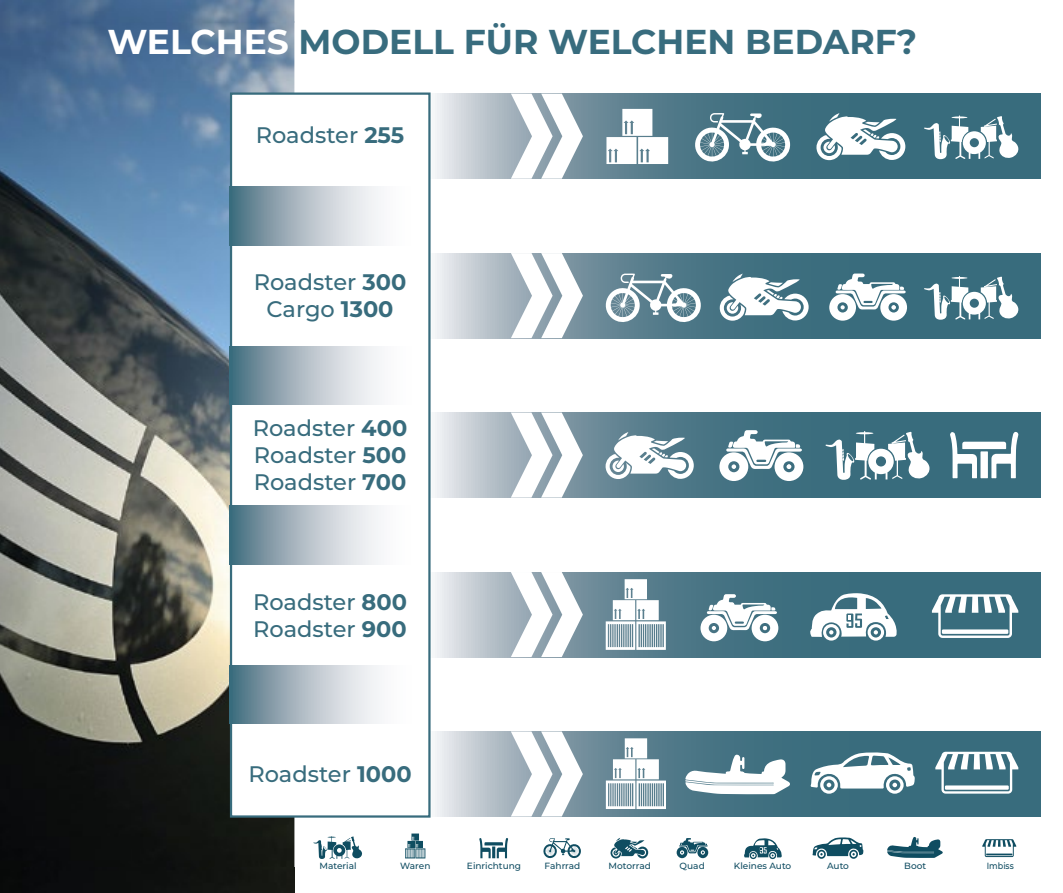
<style>
.page{position:relative;width:1063px;height:893px;background:#fff}
.page>*{position:absolute;margin:0;border:0;box-sizing:border-box;transform-origin:0 0}
.t1{font:700 34.5px "Montserrat";color:#386c7e}
.t2{font:500 22.5px/27px "Montserrat";color:#386c7d;text-align:center}
.t3{font:500 9px "Montserrat";color:#114d62}
.t4{font:500 9px "Montserrat";color:#114d62;scale:.9 1}
.s1{color:#fff}
.s2{font-weight:700}
</style>
<div class="page">
<img style="left:0;top:23px;width:294px;height:845px">
<img style="left:0;top:0;width:294px;height:23px">
<img style="left:0;top:868px;width:294px;height:25px">
<div style="left:231px;top:94px;width:198px;height:722px;background:#fff"></div>
<svg style="left:435px;top:94px;width:606px;height:85px;background:#628896"></svg>
<svg style="left:435px;top:572px;width:606px;height:85px;background:#608695"></svg>
<svg style="left:435px;top:413px;width:606px;height:85px;background:#628896"></svg>
<svg style="left:435px;top:253px;width:606px;height:85px;background:#628896"></svg>
<svg style="left:435px;top:731px;width:606px;height:85px;background:#608795"></svg>
<svg style="left:233px;top:187px;width:146px;height:58px;background:#acbac3"></svg>
<svg style="left:233px;top:346px;width:147px;height:59px;background:#acbbc4"></svg>
<svg style="left:233px;top:506px;width:146px;height:58px;background:#acbac3"></svg>
<svg style="left:233px;top:665px;width:147px;height:58px;background:#acbbc4"></svg>
<svg style="left:511px;top:253px;width:72px;height:85px"></svg>
<svg style="left:511px;top:572px;width:72px;height:85px"></svg>
<svg style="left:511px;top:731px;width:72px;height:85px"></svg>
<svg style="left:511px;top:94px;width:72px;height:85px"></svg>
<svg style="left:511px;top:413px;width:72px;height:85px"></svg>
<div style="left:230px;top:92px;width:201px;height:726px;border:2px solid #386c7d"></div>
<svg style="left:598px;top:273px;width:103px;height:54px"></svg>
<svg style="left:720px;top:274px;width:89px;height:47px"></svg>
<svg style="left:606px;top:432px;width:88px;height:47px"></svg>
<svg style="left:829px;top:274px;width:78px;height:47px"></svg>
<svg style="left:719px;top:430px;width:84px;height:51px"></svg>
<svg style="left:700px;top:594px;width:78px;height:47px"></svg>
<svg style="left:950px;top:431px;width:69px;height:47px"></svg>
<svg style="left:606px;top:579px;width:60px;height:71px"></svg>
<svg style="left:606px;top:109px;width:62px;height:55px"></svg>
<svg style="left:606px;top:738px;width:60px;height:71px"></svg>
<svg style="left:810px;top:752px;width:105px;height:42px"></svg>
<svg style="left:932px;top:594px;width:86px;height:44px"></svg>
<svg style="left:935px;top:752px;width:83px;height:42px"></svg>
<svg style="left:685px;top:754px;width:106px;height:40px"></svg>
<svg style="left:826px;top:431px;width:105px;height:49px"></svg>
<svg style="left:924px;top:276px;width:95px;height:44px"></svg>
<svg style="left:924px;top:116px;width:95px;height:43px"></svg>
<svg style="left:687px;top:113px;width:103px;height:54px"></svg>
<svg style="left:816px;top:113px;width:89px;height:47px"></svg>
<svg style="left:611px;top:838px;width:37px;height:20px"></svg>
<svg style="left:479px;top:838px;width:29px;height:20px"></svg>
<svg style="left:543px;top:838px;width:38px;height:21px"></svg>
<svg style="left:405px;top:833px;width:20px;height:25px"></svg>
<svg style="left:812px;top:837px;width:51px;height:22px"></svg>
<svg style="left:677px;top:838px;width:31px;height:20px"></svg>
<svg style="left:982px;top:839px;width:34px;height:18px"></svg>
<svg style="left:887px;top:837px;width:56px;height:21px"></svg>
<svg style="left:313px;top:836px;width:49px;height:23px"></svg>
<svg style="left:744px;top:838px;width:38px;height:21px"></svg>
<svg style="left:808px;top:593px;width:91px;height:48px"></svg>
<h1 class="t1" style="left:107px;top:17px;width:811px"><span class="s1">WELCHES</span> MODELL FÜR WELCHEN BEDARF?</h1>
<p class="t2" style="left:256px;top:121px;width:150px">Roadster <span class="s2">255</span></p>
<p class="t2" style="left:254px;top:268px;width:154px">Roadster <span class="s2">300<br></span>Cargo <span class="s2">1300</span></p>
<p class="t2" style="left:253px;top:413px;width:156px;text-align:justify">Roadster <span class="s2">400<br></span>Roadster <span class="s2">500<br></span>Roadster <span class="s2">700</span></p>
<p class="t2" style="left:253px;top:587px;width:156px;text-align:left">Roadster <span class="s2">800<br></span>Roadster <span class="s2">900</span></p>
<p class="t2" style="left:248px;top:760px;width:165px">Roadster <span class="s2">1000</span></p>
<p class="t3" style="left:319px;top:859px;width:39px">Material</p>
<p class="t3" style="left:400px;top:859px;width:32px">Waren</p>
<p class="t3" style="left:467px;top:859px;width:56px">Einrichtung</p>
<p class="t3" style="left:545px;top:859px;width:37px">Fahrrad</p>
<p class="t3" style="left:609px;top:859px;width:44px">Motorrad</p>
<p class="t3" style="left:680px;top:859px;width:27px">Quad</p>
<p class="t3" style="left:734px;top:859px;width:59px">Kleines Auto</p>
<p class="t3" style="left:827px;top:859px;width:23px">Auto</p>
<p class="t3" style="left:904px;top:859px;width:23px">Boot</p>
<p class="t4" style="left:987px;top:859px;width:31px">Imbiss</p>
</div>
